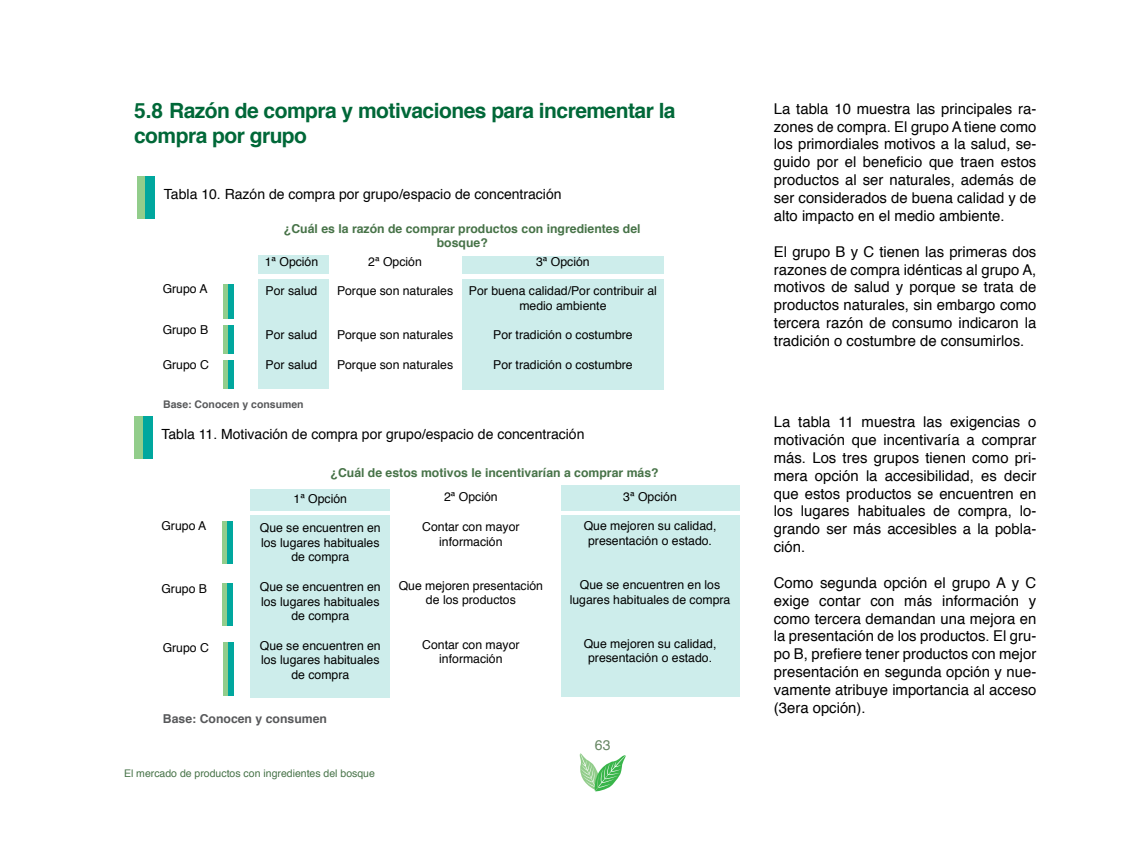
<style>
.page{position:relative;width:1141px;height:844px;background:#fff}
.page>*{position:absolute;margin:0;border:0;box-sizing:border-box;transform-origin:0 0}
.t1{font:700 21px/25.2px "Helvetica";letter-spacing:-.025em;color:#006838}
.t2{font:14.88px/17.8px "Helvetica";color:#000;text-align:justify}
.t3{font:14px "Helvetica";color:#000}
.t4{font:14px "Helvetica";color:#668663}
.t5{font:12.25px/14.7px "Helvetica";color:#000;text-align:center}
.t6{font:700 12.25px/14.7px "Helvetica";color:#477348;text-align:center}
.t7{font:700 12.25px "Helvetica";color:#58595b}
.t8{font:10.5px "Helvetica";color:#477348}
.t9{font:700 10.5px "Helvetica";color:#58595b}
</style>
<div class="page">
<svg style="left:579px;top:753px;width:47px;height:39px"></svg>
<div style="left:137px;top:175px;width:10px;height:43px;background:#92cd8b"></div>
<div style="left:145px;top:175px;width:10px;height:43px;background:#00a79e"></div>
<div style="left:134px;top:416px;width:10px;height:42px;background:#92cd8b"></div>
<div style="left:143px;top:416px;width:10px;height:42px;background:#00a79e"></div>
<div style="left:462px;top:256px;width:201px;height:133px;background:#cdedeb"></div>
<div style="left:259px;top:255px;width:70px;height:134px;background:#cdedeb"></div>
<div style="left:223px;top:284px;width:6px;height:34px;background:#92cd8b"></div>
<div style="left:229px;top:284px;width:5px;height:34px;background:#00a79e"></div>
<div style="left:223px;top:325px;width:6px;height:28px;background:#92cd8b"></div>
<div style="left:229px;top:325px;width:5px;height:28px;background:#00a79e"></div>
<div style="left:223px;top:360px;width:6px;height:29px;background:#92cd8b"></div>
<div style="left:229px;top:360px;width:5px;height:29px;background:#00a79e"></div>
<div style="left:246px;top:274px;width:424px;height:5px;background:#fff"></div>
<div style="left:561px;top:485px;width:178px;height:211px;background:#cdedeb"></div>
<div style="left:250px;top:489px;width:140px;height:208px;background:#cdedeb"></div>
<div style="left:222px;top:520px;width:6px;height:43px;background:#92cd8b"></div>
<div style="left:227px;top:520px;width:6px;height:43px;background:#00a79e"></div>
<div style="left:222px;top:583px;width:6px;height:43px;background:#92cd8b"></div>
<div style="left:227px;top:583px;width:6px;height:43px;background:#00a79e"></div>
<div style="left:223px;top:642px;width:6px;height:53px;background:#92cd8b"></div>
<div style="left:229px;top:642px;width:5px;height:53px;background:#00a79e"></div>
<hr style="left:239px;top:511px;width:511px;height:3px;background:#fff">
<h1 class="t1" style="left:134px;top:98px;width:543px">5.8 Razón de compra y motivaciones para incrementar la compra por grupo</h1>
<p class="t3" style="left:164px;top:183px;width:399px">Tabla 10. Razón de compra por grupo/espacio de concentración</p>
<p class="t5" style="left:163px;top:282px;width:46px">Grupo A</p>
<p class="t5" style="left:163px;top:323px;width:47px">Grupo B</p>
<p class="t5" style="left:163px;top:358px;width:48px">Grupo C</p>
<p class="t6" style="left:284px;top:221px;width:358px">¿Cuál es la razón de comprar productos con ingredientes del bosque?</p>
<p class="t5" style="left:265px;top:254px;width:55px">1ª Opción</p>
<p class="t5" style="left:266px;top:284px;width:53px">Por salud</p>
<p class="t5" style="left:266px;top:328px;width:53px">Por salud</p>
<p class="t5" style="left:266px;top:357px;width:53px">Por salud</p>
<p class="t5" style="left:368px;top:254px;width:55px">2ª Opción</p>
<p class="t5" style="left:337px;top:284px;width:118px">Porque son naturales</p>
<p class="t5" style="left:337px;top:328px;width:118px">Porque son naturales</p>
<p class="t5" style="left:337px;top:357px;width:118px">Porque son naturales</p>
<p class="t5" style="left:536px;top:254px;width:55px">3ª Opción</p>
<p class="t5" style="left:469px;top:284px;width:189px">Por buena calidad/Por contribuir al medio ambiente</p>
<p class="t5" style="left:493px;top:328px;width:141px">Por tradición o costumbre</p>
<p class="t5" style="left:493px;top:357px;width:141px">Por tradición o costumbre</p>
<p class="t9" style="left:163px;top:396px;width:142px">Base: Conocen y consumen</p>
<p class="t3" style="left:161px;top:423px;width:425px">Tabla 11. Motivación de compra por grupo/espacio de concentración</p>
<p class="t5" style="left:161px;top:518px;width:46px">Grupo A</p>
<p class="t5" style="left:161px;top:581px;width:47px">Grupo B</p>
<p class="t5" style="left:163px;top:640px;width:48px">Grupo C</p>
<p class="t6" style="left:331px;top:465px;width:330px">¿Cuál de estos motivos le incentivarían a comprar más?</p>
<p class="t5" style="left:294px;top:491px;width:55px">1ª Opción</p>
<p class="t5" style="left:260px;top:520px;width:122px">Que se encuentren en los lugares habituales de compra</p>
<p class="t5" style="left:260px;top:579px;width:122px">Que se encuentren en los lugares habituales de compra</p>
<p class="t5" style="left:260px;top:638px;width:122px">Que se encuentren en los lugares habituales de compra</p>
<p class="t5" style="left:444px;top:490px;width:55px">2ª Opción</p>
<p class="t5" style="left:422px;top:519px;width:99px">Contar con mayor información</p>
<p class="t5" style="left:399px;top:578px;width:146px">Que mejoren presentación de los productos</p>
<p class="t5" style="left:422px;top:637px;width:99px">Contar con mayor información</p>
<p class="t5" style="left:623px;top:489px;width:55px">3ª Opción</p>
<p class="t5" style="left:584px;top:518px;width:134px">Que mejoren su calidad, presentación o estado.</p>
<p class="t5" style="left:570px;top:577px;width:162px">Que se encuentren en los lugares habituales de compra</p>
<p class="t5" style="left:584px;top:636px;width:134px">Que mejoren su calidad, presentación o estado.</p>
<p class="t7" style="left:163px;top:709px;width:166px">Base: Conocen y consumen</p>
<p class="t8" style="left:124px;top:765px;width:252px">El mercado de productos con ingredientes del bosque</p>
<p class="t4" style="left:595px;top:733px;width:17px">63</p>
<p class="t2" style="left:774px;top:100px;width:264px">La tabla 10 muestra las principales ra&shy;zones de compra. El grupo A tiene como los primordiales motivos a la salud, se&shy;guido por el beneficio que traen estos productos al ser naturales, además de ser considerados de buena calidad y de alto impacto en el medio ambiente.</p>
<p class="t2" style="left:774px;top:243px;width:264px">El grupo B y C tienen las primeras dos razones de compra idénticas al grupo A, motivos de salud y porque se trata de productos naturales, sin embargo como tercera razón de consumo indicaron la tradición o costumbre de consumirlos.</p>
<p class="t2" style="left:774px;top:413px;width:264px">La tabla 11 muestra las exigencias o motivación que incentivaría a comprar más. Los tres grupos tienen como pri&shy;mera opción la accesibilidad, es decir que estos productos se encuentren en los lugares habituales de compra, lo&shy;grando ser más accesibles a la pobla&shy;ción.</p>
<p class="t2" style="left:774px;top:574px;width:264px">Como segunda opción el grupo A y C exige contar con más información y como tercera demandan una mejora en la presentación de los productos. El gru&shy;po B, prefiere tener productos con mejor presentación en segunda opción y nue&shy;vamente atribuye importancia al acceso (3era opción).</p>
</div>
